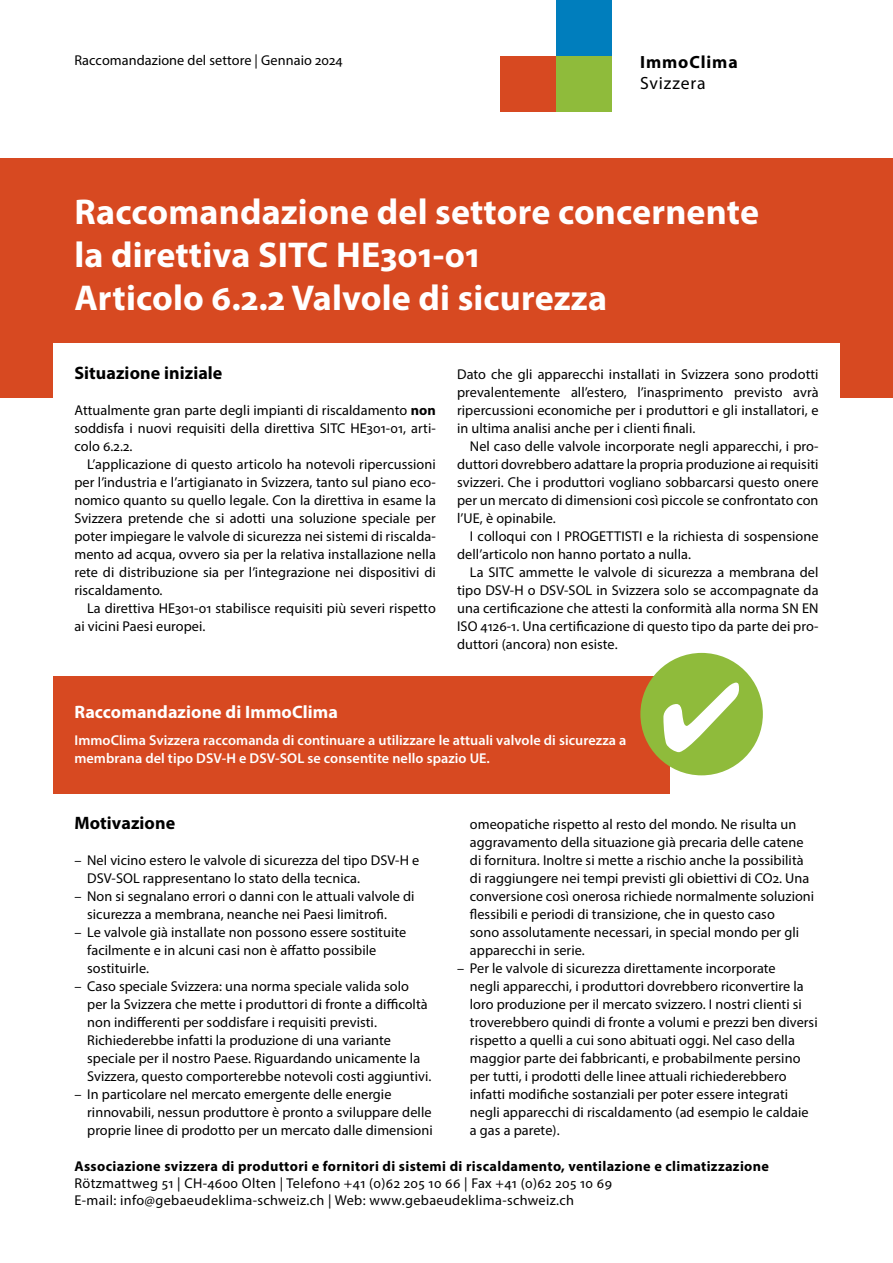
<style>
.page{position:relative;width:893px;height:1263px;background:#fff}
.page>*{position:absolute;margin:0;border:0;box-sizing:border-box;transform-origin:0 0}
.t1{font:700 36px/43.2px "Myriad Pro";letter-spacing:.005em;color:#fff}
.t2{font:700 18px "Myriad Pro";letter-spacing:.005em;color:#000}
.t3{font:700 18px "Myriad Pro";letter-spacing:.005em;color:#fff}
.t4{font:700 17.7px "Myriad Pro";letter-spacing:.05em;color:#000}
.t5{font:17.7px "Myriad Pro";letter-spacing:.05em;color:#000}
.t6{font:14.25px/18px "Myriad Pro";letter-spacing:.005em;color:#000}
.t7{font:14.25px/17.1px "Myriad Pro";letter-spacing:.025em;color:#000}
.t8{font:600 14.25px/18px "Myriad Pro";letter-spacing:.005em;color:#fff}
.t9{font:700 14.25px "Myriad Pro";letter-spacing:.025em;color:#000}
.s1{font-weight:700}
</style>
<div class="page">
<div style="left:556px;top:0;width:56px;height:56px;background:#007ebd"></div>
<div style="left:500px;top:56px;width:56px;height:56px;background:#d74921"></div>
<div style="left:556px;top:56px;width:56px;height:56px;background:#8fbb3b"></div>
<div style="left:0;top:158px;width:893px;height:239px;background:#d74921"></div>
<div style="left:53px;top:343px;width:787px;height:328px;background:#fff"></div>
<div style="left:53px;top:676px;width:617px;height:117px;background:#d74921"></div>
<div style="left:640px;top:653px;width:123px;height:122px;background:#8fbb3b;border-radius:50%"></div>
<p class="t6" style="left:74px;top:51px;width:270px">Raccomandazione del settore | Gennaio 2024</p>
<p class="t4" style="left:640px;top:50px;width:99px">ImmoClima</p>
<p class="t5" style="left:640px;top:72px;width:67px">Svizzera</p>
<h1 class="t1" style="left:74px;top:189px;width:686px">Raccomandazione del settore concernente la direttiva SITC HE301-01<br>Articolo 6.2.2 Valvole di sicurezza</h1>
<p class="t2" style="left:74px;top:361px;width:150px">Situazione iniziale</p>
<p class="t6" style="left:74px;top:401px;width:363px;text-align:justify">Attualmente gran parte degli impianti di riscaldamento <span class="s1">non </span>soddisfa i nuovi requisiti della direttiva SITC HE301-01, arti&shy;colo 6.2.2.</p>
<p class="t6" style="left:74px;top:455px;width:363px;text-align:justify;text-indent:13px">L’applicazione di questo articolo ha notevoli ripercussioni per l’industria e l’artigianato in Svizzera, tanto sul piano eco&shy;nomico quanto su quello legale. Con la direttiva in esame la Svizzera pretende che si adotti una soluzione speciale per poter impiegare le valvole di sicurezza nei sistemi di riscalda&shy;mento ad acqua, ovvero sia per la relativa installazione nella rete di distribuzione sia per l’integrazione nei dispositivi di riscaldamento.</p>
<p class="t6" style="left:74px;top:599px;width:363px;text-indent:13px">La direttiva HE301-01 stabilisce requisiti più severi rispetto ai vicini Paesi europei.</p>
<p class="t6" style="left:457px;top:365px;width:363px;text-align:justify">Dato che gli apparecchi installati in Svizzera sono prodotti prevalentemente all’estero, l’inasprimento previsto avrà ripercussioni economiche per i produttori e gli installatori, e in ultima analisi anche per i clienti finali.</p>
<p class="t6" style="left:457px;top:437px;width:363px;text-align:justify;text-indent:13px">Nel caso delle valvole incorporate negli apparecchi, i pro&shy;duttori dovrebbero adattare la propria produzione ai requisiti svizzeri. Che i produttori vogliano sobbarcarsi questo onere per un mercato di dimensioni così piccole se confrontato con l’UE, è opinabile.</p>
<p class="t6" style="left:457px;top:527px;width:363px;text-indent:13px">I colloqui con I PROGETTISTI e la richiesta di sospensione dell’articolo non hanno portato a nulla.</p>
<p class="t6" style="left:457px;top:563px;width:363px;text-align:justify;text-indent:13px">La SITC ammette le valvole di sicurezza a membrana del tipo DSV-H o DSV-SOL in Svizzera solo se accompagnate da una certificazione che attesti la conformità alla norma SN EN ISO 4126-1. Una certificazione di questo tipo da parte dei pro&shy;duttori (ancora) non esiste.</p>
<p class="t3" style="left:74px;top:700px;width:265px">Raccomandazione di ImmoClima</p>
<p class="t8" style="left:74px;top:731px;width:553px">ImmoClima Svizzera raccomanda di continuare a utilizzare le attuali valvole di sicurezza a membrana del tipo DSV-H e DSV-SOL se consentite nello spazio UE.</p>
<p class="t2" style="left:74px;top:811px;width:102px">Motivazione</p>
<p class="t6" style="left:87px;top:851px;width:334px;text-indent:-13px">– Nel vicino estero le valvole di sicurezza del tipo DSV-H e<br>DSV-SOL rappresentano lo stato della tecnica.</p>
<p class="t6" style="left:87px;top:887px;width:329px;text-indent:-13px">– Non si segnalano errori o danni con le attuali valvole di sicurezza a membrana, neanche nei Paesi limitrofi.</p>
<p class="t6" style="left:87px;top:923px;width:321px;text-indent:-13px">– Le valvole già installate non possono essere sostituite facilmente e in alcuni casi non è affatto possibile sostituirle.</p>
<p class="t6" style="left:87px;top:977px;width:346px;text-indent:-13px">– Caso speciale Svizzera: una norma speciale valida solo per la Svizzera che mette i produttori di fronte a difficoltà non indifferenti per soddisfare i requisiti previsti.<br>Richiederebbe infatti la produzione di una variante speciale per il nostro Paese. Riguardando unicamente la Svizzera, questo comporterebbe notevoli costi aggiuntivi.</p>
<p class="t6" style="left:87px;top:1085px;width:347px;text-indent:-13px">– In particolare nel mercato emergente delle energie rinnovabili, nessun produttore è pronto a sviluppare delle proprie linee di prodotto per un mercato dalle dimensioni</p>
<p class="t6" style="left:470px;top:815px;width:346px">omeopatiche rispetto al resto del mondo. Ne risulta un aggravamento della situazione già precaria delle catene di fornitura. Inoltre si mette a rischio anche la possibilità di raggiungere nei tempi previsti gli obiettivi di CO2. Una conversione così onerosa richiede normalmente soluzioni flessibili e periodi di transizione, che in questo caso<br>sono assolutamente necessari, in special mondo per gli apparecchi in serie.</p>
<p class="t6" style="left:470px;top:959px;width:349px;text-indent:-13px">– Per le valvole di sicurezza direttamente incorporate<br>negli apparecchi, i produttori dovrebbero riconvertire la loro produzione per il mercato svizzero. I nostri clienti si troverebbero quindi di fronte a volumi e prezzi ben diversi rispetto a quelli a cui sono abituati oggi. Nel caso della maggior parte dei fabbricanti, e probabilmente persino per tutti, i prodotti delle linee attuali richiederebbero infatti modifiche sostanziali per poter essere integrati negli apparecchi di riscaldamento (ad esempio le caldaie a gas a parete).</p>
<p class="t9" style="left:74px;top:1157px;width:696px">Associazione svizzera di produttori e fornitori di sistemi di riscaldamento, ventilazione e climatizzazione</p>
<p class="t7" style="left:74px;top:1175px;width:539px">Rötzmattweg 51 | CH-4600 Olten | Telefono +41 (0)62 205 10 66 | Fax +41 (0)62 205 10 69<br>E-mail: info@gebaeudeklima-schweiz.ch | Web: www.gebaeudeklima-schweiz.ch</p>
</div>
